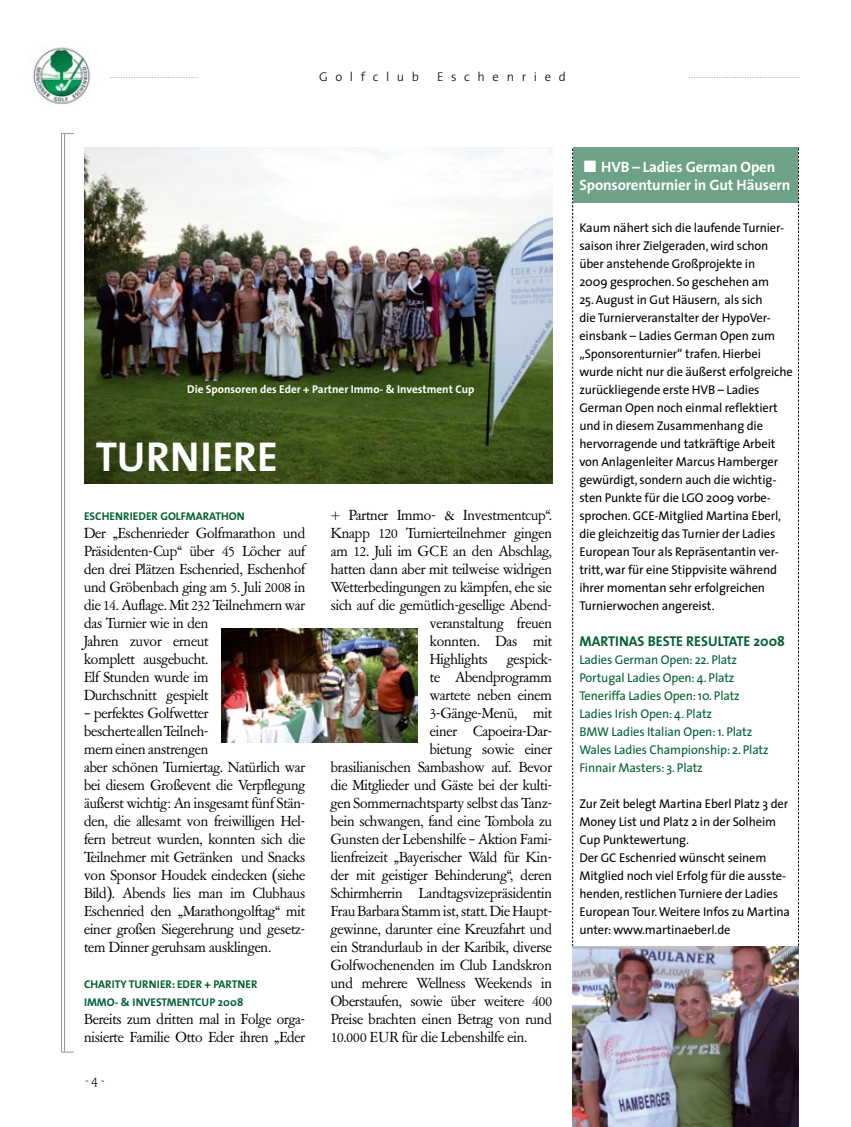
<style>
.page{position:relative;width:851px;height:1127px;background:#fff}
.page>*{position:absolute;margin:0;border:0;box-sizing:border-box;transform-origin:0 0}
.t1{font:700 42px "The Sans";letter-spacing:.015em;color:#fff}
.t2{font:700 15px/18px "The Sans";letter-spacing:-.01em;color:#fff}
.t3{font:14.25px/18px "GA15";letter-spacing:-.01em;color:#000}
.t4{font:700 14.25px "The Sans";color:#006030}
.t5{font:12.75px/18px "The Sans";letter-spacing:-.01em;color:#000}
.t6{font:12.75px/18px "The Sans";letter-spacing:-.01em;color:#006030}
.t7{font:300 12.75px "The Sans";letter-spacing:.6em;color:#000}
.t8{font:300 12px "The Serif";color:#000}
.t9{font:700 11.25px "The Sans";color:#006030}
.t10{font:700 11.25px "The Sans";color:#fff}
.t11{font:6px "Trajan";color:#000}
</style>
<div class="page">
<hr style="left:64px;top:134px;width:1px;height:918px;background:#959799">
<hr style="left:61px;top:134px;width:1px;height:918px;background:#959799">
<svg style="left:61px;top:133px;width:13px;height:1px"></svg>
<svg style="left:61px;top:1052px;width:13px;height:1px"></svg>
<img style="left:33px;top:47px;width:58px;height:58px">
<img style="left:84px;top:148px;width:468px;height:336px">
<img style="left:221px;top:628px;width:196px;height:115px">
<div style="left:572px;top:148px;width:226px;height:55px;background:#6da286"></div>
<svg style="left:798px;top:148px;width:1px;height:911px"></svg>
<svg style="left:572px;top:149px;width:1px;height:798px"></svg>
<img style="left:572px;top:947px;width:226px;height:180px">
<p class="t11" style="left:110px;top:72px;width:89px">. . . . . . . . . . . . . . . . . . . . . . . . . . . . . . . . . .</p>
<p class="t7" style="left:319px;top:66px;width:101px">Golfclub</p>
<p class="t7" style="left:437px;top:66px;width:130px">Eschenried</p>
<p class="t11" style="left:688px;top:72px;width:113px">. . . . . . . . . . . . . . . . . . . . . . . . . . . . . . . . . . . . . . . . . . . .</p>
<p class="t10" style="left:187px;top:380px;width:289px">Die Sponsoren des Eder + Partner Immo- &amp; Investment Cup</p>
<h1 class="t1" style="left:96px;top:421px;width:178px">Turniere</h1>
<p class="t9" style="left:84px;top:507px;width:162px">Eschenrieder GolfMarathon</p>
<p class="t3" style="left:84px;top:524px;width:223px">Der „Eschenrieder Golfmarathon und<br>Präsidenten-Cup“ über 45 Löcher auf den drei Plätzen Eschenried, Eschenhof und Gröbenbach ging am 5. Juli 2008 in die 14. Auflage. Mit 232 Teilnehmern war das Turnier wie in den<br>Jahren zuvor erneut<br>komplett ausgebucht.<br>Elf Stunden wurde im<br>Durchschnitt gespielt</p>
<p class="t3" style="left:84px;top:704px;width:223px">– perfektes Golfwetter<br>bescherte allen Teilneh-<br>mern einen anstrengen<br>aber schönen Turniertag. Natürlich war bei diesem Großevent die Verpflegung äußerst wichtig: An insgesamt fünf Stän&shy;den, die allesamt von freiwilligen Hel&shy;fern betreut wurden, konnten sich die Teilnehmer mit Getränken und Snacks von Sponsor Houdek eindecken (siehe Bild). Abends lies man im Clubhaus Eschenried den „Marathongolftag“ mit einer großen Siegerehrung und gesetz&shy;tem Dinner geruhsam ausklingen.</p>
<p class="t9" style="left:84px;top:975px;width:142px">Charity Turnier: EDER + PARTN</p>
<p class="t9" style="left:245px;top:975px;width:9px">ER</p>
<p class="t9" style="left:84px;top:993px;width:9px">Imm</p>
<p class="t9" style="left:107px;top:993px;width:138px">o- &amp; I nvestme ntcup 2008</p>
<p class="t3" style="left:84px;top:1010px;width:223px">Bereits zum dritten mal in Folge orga&shy;nisierte Familie Otto Eder ihren „Eder</p>
<p class="t8" style="left:85px;top:1070px;width:21px">- 4 -</p>
<p class="t3" style="left:331px;top:506px;width:223px">+ Partner Immo- &amp; Investmentcup“.</p>
<p class="t3" style="left:331px;top:524px;width:223px">Knapp 120 Turnierteilnehmer gingen</p>
<p class="t3" style="left:331px;top:542px;width:223px">am 12. Juli im GCE an den Abschlag,</p>
<p class="t3" style="left:331px;top:560px;width:223px">hatten dann aber mit teilweise widrigen</p>
<p class="t3" style="left:331px;top:578px;width:223px">Wetterbedingungen zu kämpfen, ehe sie</p>
<p class="t3" style="left:331px;top:596px;width:222px">sich auf die gemütlich-gesellige Abend-</p>
<p class="t3" style="left:430px;top:614px;width:124px">veranstaltung freuen</p>
<p class="t3" style="left:430px;top:632px;width:124px">konnten. Das mit</p>
<p class="t3" style="left:430px;top:650px;width:59px">Highlights</p>
<p class="t3" style="left:507px;top:650px;width:46px">gespick-</p>
<p class="t3" style="left:430px;top:668px;width:124px">te Abendprogramm</p>
<p class="t3" style="left:430px;top:686px;width:124px">wartete neben einem</p>
<p class="t3" style="left:430px;top:704px;width:124px">3-Gänge-Menü, mit</p>
<p class="t3" style="left:430px;top:722px;width:124px">einer Capoeira-Dar-</p>
<p class="t3" style="left:430px;top:740px;width:124px">bietung sowie einer</p>
<p class="t3" style="left:331px;top:758px;width:223px">brasilianischen Sambashow auf. Bevor</p>
<p class="t3" style="left:331px;top:776px;width:223px">die Mitglieder und Gäste bei der kulti-</p>
<p class="t3" style="left:331px;top:794px;width:223px">gen Sommernachtsparty selbst das Tanz-</p>
<p class="t3" style="left:331px;top:812px;width:223px">bein schwangen, fand eine Tombola zu</p>
<p class="t3" style="left:331px;top:830px;width:223px">Gunsten der Lebenshilfe – Aktion Fami-</p>
<p class="t3" style="left:331px;top:848px;width:223px">lienfreizeit „Bayerischer Wald für Kin-</p>
<p class="t3" style="left:331px;top:866px;width:223px">der mit geistiger Behinderung“, deren</p>
<p class="t3" style="left:331px;top:884px;width:223px">Schirmherrin Landtagsvizepräsidentin</p>
<p class="t3" style="left:331px;top:902px;width:223px">Frau Barbara Stamm ist, statt. Die Haupt-</p>
<p class="t3" style="left:331px;top:920px;width:223px">gewinne, darunter eine Kreuzfahrt und</p>
<p class="t3" style="left:331px;top:938px;width:223px">ein Strandurlaub in der Karibik, diverse</p>
<p class="t3" style="left:331px;top:956px;width:223px">Golfwochenenden im Club Landskron</p>
<p class="t3" style="left:331px;top:974px;width:223px">und mehrere Wellness Weekends in</p>
<p class="t3" style="left:331px;top:992px;width:223px">Oberstaufen, sowie über weitere 400</p>
<p class="t3" style="left:331px;top:1010px;width:223px">Preise brachten einen Betrag von rund</p>
<p class="t3" style="left:331px;top:1028px;width:198px">10.000 EUR für die Lebenshilfe ein.</p>
<p class="t2" style="left:579px;top:157px;width:212px">■ HVB – Ladies German Open<br>Sponsorenturnier in Gut Häusern</p>
<p class="t5" style="left:579px;top:218px;width:206px">Kaum nähert sich die laufende Turnier&shy;saison ihrer Zielgeraden, wird schon über anstehende Großprojekte in 2009 gesprochen. So geschehen am</p>
<p class="t5" style="left:579px;top:290px;width:215px">25. August in Gut Häusern, als sich<br>die Turnierveranstalter der HypoVer&shy;einsbank – Ladies German Open zum „Sponsorenturnier“ trafen. Hierbei wurde nicht nur die äußerst erfolgreiche zurückliegende erste HVB – Ladies German Open noch einmal reflektiert und in diesem Zusammenhang die hervorragende und tatkräftige Arbeit von Anlagenleiter Marcus Hamberger gewürdigt, sondern auch die wichtig&shy;sten Punkte für die LGO 2009 vorbe&shy;sprochen. GCE-Mitglied Martina Eberl, die gleichzeitig das Turnier der Ladies European Tour als Repräsentantin ver&shy;tritt, war für eine Stippvisite während ihrer momentan sehr erfolgreichen Turnierwochen angereist.</p>
<p class="t4" style="left:579px;top:629px;width:207px">Martinas beste Resultate 2008</p>
<p class="t6" style="left:579px;top:650px;width:191px">Ladies German Open: 22. Platz<br>Portugal Ladies Open: 4. Platz<br>Teneriffa Ladies Open: 10. Platz<br>Ladies Irish Open: 4. Platz<br>BMW Ladies Italian Open: 1. Platz<br>Wales Ladies Championship: 2. Platz<br>Finnair Masters: 3. Platz</p>
<p class="t5" style="left:579px;top:794px;width:212px">Zur Zeit belegt Martina Eberl Platz 3 der Money List und Platz 2 in der Solheim Cup Punktewertung.<br>Der GC Eschenried wünscht seinem Mitglied noch viel Erfolg für die ausste&shy;henden, restlichen Turniere der Ladies European Tour. Weitere Infos zu Martina unter: www.martinaeberl.de</p>
</div>
